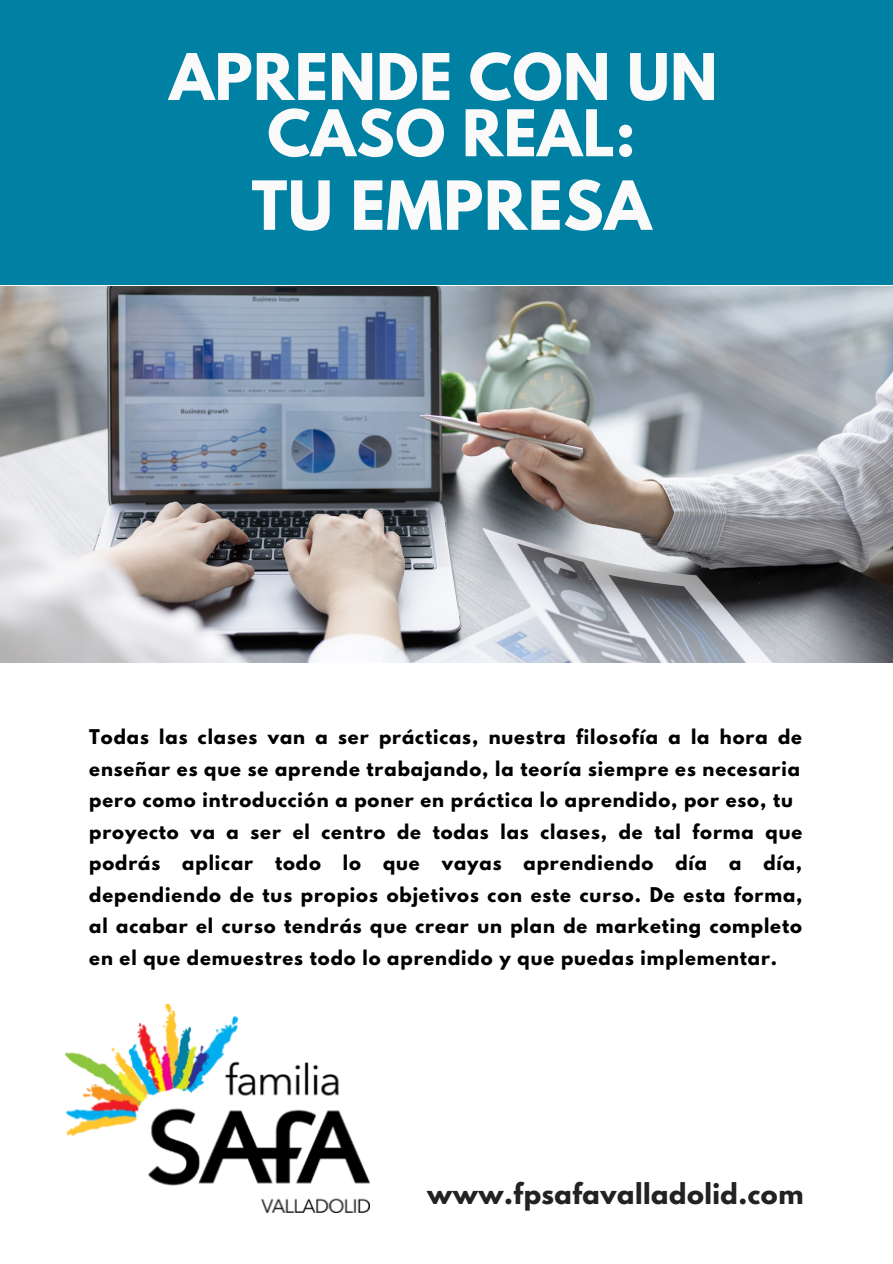
<style>
.page{position:relative;width:893px;height:1264px;background:#fff}
.page>*{position:absolute;margin:0;border:0;box-sizing:border-box;transform-origin:0 0}
.t1{font:700 60px "League Spartan";letter-spacing:.01em;color:#fafafa}
.t2{font:700 57px/56.2px "League Spartan";letter-spacing:.01em;color:#fafafa;text-align:center}
.t3{font:700 25.5px "League Spartan";letter-spacing:.02em;color:#222}
.t4{font:700 18px/31.5px "League Spartan";letter-spacing:.05em;color:#000}
</style>
<div class="page">
<img style="left:0;top:286px;width:892px;height:377px">
<img style="left:65px;top:1004px;width:304px;height:208px">
<div style="left:0;top:0;width:892px;height:284px;background:#0081a4"></div>
<h2 class="t2" style="left:169px;top:56px;width:549px">APRENDE CON UN<br>CASO REAL:</h2>
<h1 class="t1" style="left:251px;top:176px;width:401px">TU EMPRESA</h1>
<p class="t4" style="left:89px;top:723px;width:714px">Todas las clases van a ser prácticas, nuestra filosofía a la hora de enseñar es que se aprende trabajando, la teoría siempre es necesaria pero como introducción a poner en práctica lo aprendido, por eso, tu proyecto va a ser el centro de todas las clases, de tal forma que podrás aplicar todo lo que vayas aprendiendo día a día, dependiendo de tus propios objetivos con este curso. De esta forma, al acabar el curso tendrás que crear un plan de marketing completo en el que demuestres todo lo aprendido y que puedas implementar.</p>
<h3 class="t3" style="left:427px;top:1180px;width:377px">www.fpsafavalladolid.com</h3>
</div>
